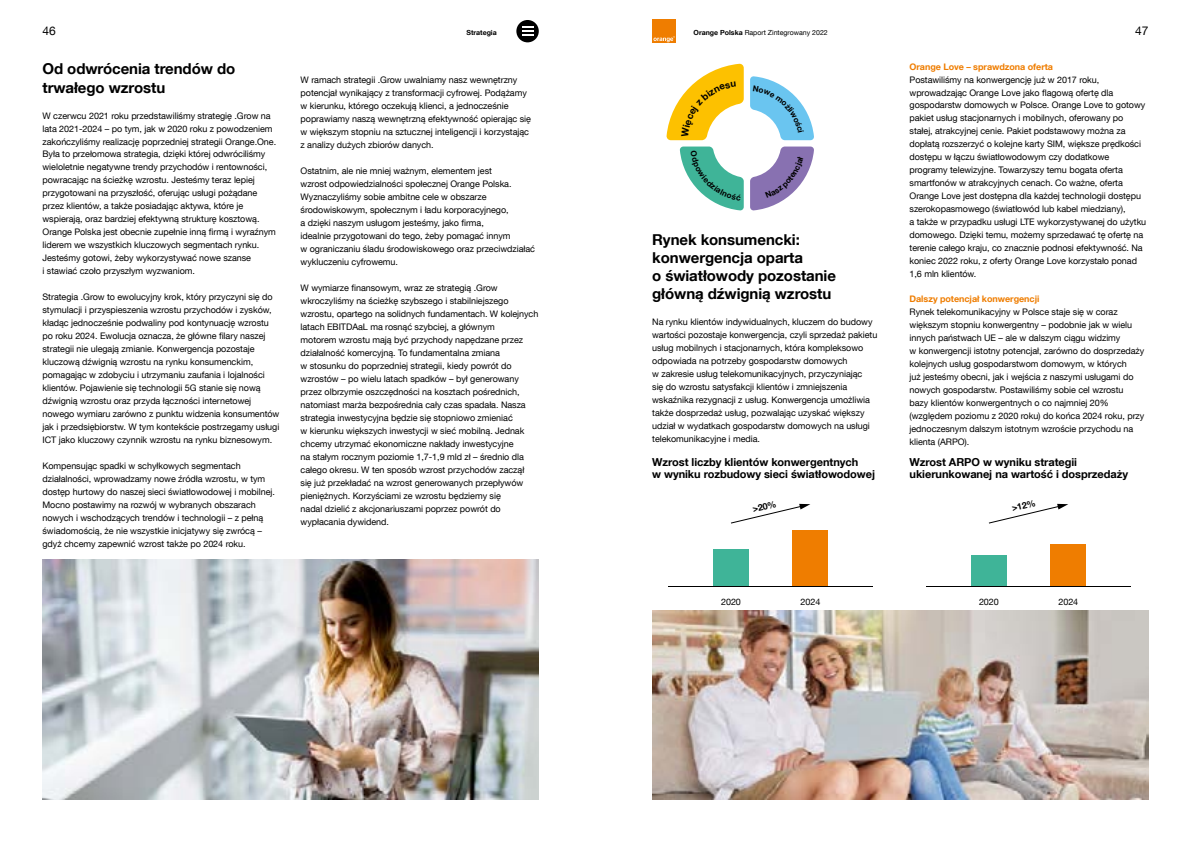
<style>
.page{position:relative;width:1191px;height:842px;background:#fff}
.page>*{position:absolute;margin:0;border:0;box-sizing:border-box;transform-origin:0 0}
.t1{font:700 15px/18px "Helvetica Neue LT Com";letter-spacing:-.005em;color:#000}
.t2{font:12px "Helvetica Neue LT Com";color:#000}
.t3{font:700 11px/12px "Helvetica Neue LT Com";letter-spacing:-.005em;color:#000}
.t4{font:9px/13px "Helvetica Neue LT Com";letter-spacing:-.005em;color:#000}
.t5{font:700 9px "Helvetica Neue LT Com";letter-spacing:-.005em;color:#ef7d00}
.t6{font:700 9px "Helvetica Neue";color:#000}
.t7{font:7px "Helvetica Neue LT Com";color:#000}
.t8{font:700 7px "Helvetica Neue LT Com";color:#000}
.s1{font-weight:700}
</style>
<div class="page">
<div style="left:516px;top:20px;width:23px;height:22px;background:#000;border-radius:50%"></div>
<svg style="left:522px;top:27px;width:11px;height:9px"></svg>
<div style="left:652px;top:19px;width:24px;height:24px;background:#ef7d00"></div>
<svg style="left:653px;top:36px;width:22px;height:6px"></svg>
<img style="left:652px;top:611px;width:496px;height:188px">
<div style="left:713px;top:549px;width:35px;height:38px;background:#3fb498"></div>
<div style="left:793px;top:530px;width:35px;height:57px;background:#ef7d00"></div>
<hr style="left:668px;top:586px;width:205px;height:1px;background:#000">
<svg style="left:731px;top:504px;width:79px;height:19px"></svg>
<div style="left:1050px;top:544px;width:35px;height:43px;background:#ef7d00"></div>
<div style="left:971px;top:555px;width:35px;height:32px;background:#3fb498"></div>
<hr style="left:926px;top:586px;width:205px;height:1px;background:#000">
<svg style="left:988px;top:504px;width:80px;height:19px"></svg>
<img style="left:43px;top:560px;width:496px;height:239px">
<svg style="left:750px;top:147px;width:64px;height:64px"></svg>
<svg style="left:750px;top:76px;width:64px;height:64px"></svg>
<svg style="left:666px;top:64px;width:77px;height:76px"></svg>
<svg style="left:679px;top:147px;width:64px;height:64px"></svg>
<h2 class="t2" style="left:43px;top:24px;width:15px">46</h2>
<p class="t8" style="left:466px;top:28px;width:32px">Strategia</p>
<p class="t7" style="left:693px;top:28px;width:136px"><span class="s1">Orange Polska</span> Raport Zintegrowany 2022</p>
<h2 class="t2" style="left:1135px;top:24px;width:15px">47</h2>
<h1 class="t1" style="left:43px;top:60px;width:194px">Od odwrócenia trendów do trwałego wzrostu</h1>
<p class="t4" style="left:43px;top:109px;width:235px">W czerwcu 2021 roku przedstawiliśmy strategię .Grow na lata 2021-2024 – po tym, jak w 2020 roku z powodzeniem zakończyliśmy realizację poprzedniej strategii Orange.One.<br>Była to przełomowa strategia, dzięki której odwróciliśmy wieloletnie negatywne trendy przychodów i rentowności, powracając na ścieżkę wzrostu. Jesteśmy teraz lepiej przygotowani na przyszłość, oferując usługi pożądane przez klientów, a także posiadając aktywa, które je wspierają, oraz bardziej efektywną strukturę kosztową.<br>Orange Polska jest obecnie zupełnie inną firmą i wyraźnym liderem we wszystkich kluczowych segmentach rynku.<br>Jesteśmy gotowi, żeby wykorzystywać nowe szanse<br>i stawiać czoło przyszłym wyzwaniom.</p>
<p class="t4" style="left:43px;top:291px;width:238px">Strategia .Grow to ewolucyjny krok, który przyczyni się do stymulacji i przyspieszenia wzrostu przychodów i zysków, kładąc jednocześnie podwaliny pod kontynuację wzrostu po roku 2024. Ewolucja oznacza, że główne filary naszej strategii nie ulegają zmianie. Konwergencja pozostaje kluczową dźwignią wzrostu na rynku konsumenckim, pomagając w zdobyciu i utrzymaniu zaufania i lojalności klientów. Pojawienie się technologii 5G stanie się nową dźwignią wzrostu oraz przyda łączności internetowej nowego wymiaru zarówno z punktu widzenia konsumentów jak i przedsiębiorstw. W tym kontekście postrzegamy usługi ICT jako kluczowy czynnik wzrostu na rynku biznesowym.</p>
<p class="t4" style="left:43px;top:459px;width:234px">Kompensując spadki w schyłkowych segmentach działalności, wprowadzamy nowe źródła wzrostu, w tym dostęp hurtowy do naszej sieci światłowodowej i mobilnej.<br>Mocno postawimy na rozwój w wybranych obszarach nowych i wschodzących trendów i technologii – z pełną świadomością, że nie wszystkie inicjatywy się zwrócą – gdyż chcemy zapewnić wzrost także po 2024 roku.</p>
<p class="t4" style="left:300px;top:73px;width:232px">W ramach strategii .Grow uwalniamy nasz wewnętrzny potencjał wynikający z transformacji cyfrowej. Podążamy w kierunku, którego oczekują klienci, a jednocześnie poprawiamy naszą wewnętrzną efektywność opierając się w większym stopniu na sztucznej inteligencji i korzystając z analizy dużych zbiorów danych.</p>
<p class="t4" style="left:300px;top:164px;width:236px">Ostatnim, ale nie mniej ważnym, elementem jest<br>wzrost odpowiedzialności społecznej Orange Polska.<br>Wyznaczyliśmy sobie ambitne cele w obszarze środowiskowym, społecznym i ładu korporacyjnego,<br>a dzięki naszym usługom jesteśmy, jako firma,<br>idealnie przygotowani do tego, żeby pomagać innym<br>w ograniczaniu śladu środowiskowego oraz przeciwdziałać wykluczeniu cyfrowemu.</p>
<p class="t4" style="left:300px;top:281px;width:239px">W wymiarze finansowym, wraz ze strategią .Grow wkroczyliśmy na ścieżkę szybszego i stabilniejszego wzrostu, opartego na solidnych fundamentach. W kolejnych latach EBITDAaL ma rosnąć szybciej, a głównym<br>motorem wzrostu mają być przychody napędzane przez działalność komercyjną. To fundamentalna zmiana<br>w stosunku do poprzedniej strategii, kiedy powrót do wzrostów – po wielu latach spadków – był generowany przez olbrzymie oszczędności na kosztach pośrednich, natomiast marża bezpośrednia cały czas spadała. Nasza strategia inwestycyjna będzie się stopniowo zmieniać<br>w kierunku większych inwestycji w sieć mobilną. Jednak chcemy utrzymać ekonomiczne nakłady inwestycyjne<br>na stałym rocznym poziomie 1,7-1,9 mld zł – średnio dla całego okresu. W ten sposób wzrost przychodów zaczął<br>się już przekładać na wzrost generowanych przepływów pieniężnych. Korzyściami ze wzrostu będziemy się<br>nadal dzielić z akcjonariuszami poprzez powrót do wypłacania dywidend.</p>
<p class="t5" style="left:909px;top:61px;width:145px">Orange Love – sprawdzona oferta</p>
<p class="t4" style="left:909px;top:73px;width:238px">Postawiliśmy na konwergencję już w 2017 roku, wprowadzając Orange Love jako flagową ofertę dla gospodarstw domowych w Polsce. Orange Love to gotowy pakiet usług stacjonarnych i mobilnych, oferowany po stałej, atrakcyjnej cenie. Pakiet podstawowy można za dopłatą rozszerzyć o kolejne karty SIM, większe prędkości dostępu w łączu światłowodowym czy dodatkowe programy telewizyjne. Towarzyszy temu bogata oferta smartfonów w atrakcyjnych cenach. Co ważne, oferta Orange Love jest dostępna dla każdej technologii dostępu szerokopasmowego (światłowód lub kabel miedziany),<br>a także w przypadku usługi LTE wykorzystywanej do użytku domowego. Dzięki temu, możemy sprzedawać tę ofertę na terenie całego kraju, co znacznie podnosi efektywność. Na koniec 2022 roku, z oferty Orange Love korzystało ponad 1,6 mln klientów.</p>
<p class="t5" style="left:909px;top:294px;width:131px">Dalszy potencjał konwergencji</p>
<p class="t4" style="left:909px;top:306px;width:236px">Rynek telekomunikacyjny w Polsce staje się w coraz większym stopniu konwergentny – podobnie jak w wielu innych państwach UE – ale w dalszym ciągu widzimy<br>w konwergencji istotny potencjał, zarówno do dosprzedaży kolejnych usług gospodarstwom domowym, w których<br>już jesteśmy obecni, jak i wejścia z naszymi usługami do nowych gospodarstw. Postawiliśmy sobie cel wzrostu bazy klientów konwergentnych o co najmniej 20% (względem poziomu z 2020 roku) do końca 2024 roku, przy jednoczesnym dalszym istotnym wzroście przychodu na klienta (ARPO).</p>
<h1 class="t1" style="left:652px;top:230px;width:185px">Rynek konsumencki: konwergencja oparta<br>o światłowody pozostanie główną dźwignią wzrostu</h1>
<p class="t4" style="left:652px;top:315px;width:227px">Na rynku klientów indywidualnych, kluczem do budowy wartości pozostaje konwergencja, czyli sprzedaż pakietu usług mobilnych i stacjonarnych, która kompleksowo odpowiada na potrzeby gospodarstw domowych<br>w zakresie usług telekomunikacyjnych, przyczyniając<br>się do wzrostu satysfakcji klientów i zmniejszenia wskaźnika rezygnacji z usług. Konwergencja umożliwia także dosprzedaż usług, pozwalając uzyskać większy udział w wydatkach gospodarstw domowych na usługi telekomunikacyjne i media.</p>
<p class="t3" style="left:652px;top:456px;width:224px">Wzrost liczby klientów konwergentnych<br>w wyniku rozbudowy sieci światłowodowej</p>
<p class="t3" style="left:909px;top:456px;width:220px">Wzrost ARPO w wyniku strategii ukierunkowanej na wartość i dosprzedaży</p>
<p class="t6" style="left:751px;top:503px;width:26px;rotate:-13deg">&gt;20%</p>
<p class="t4" style="left:721px;top:595px;width:21px">2020</p>
<p class="t4" style="left:800px;top:595px;width:21px">2024</p>
<p class="t6" style="left:1010px;top:503px;width:26px;rotate:-13deg">&gt;12%</p>
<p class="t4" style="left:979px;top:595px;width:21px">2020</p>
<p class="t4" style="left:1058px;top:595px;width:21px">2024</p>
</div>
